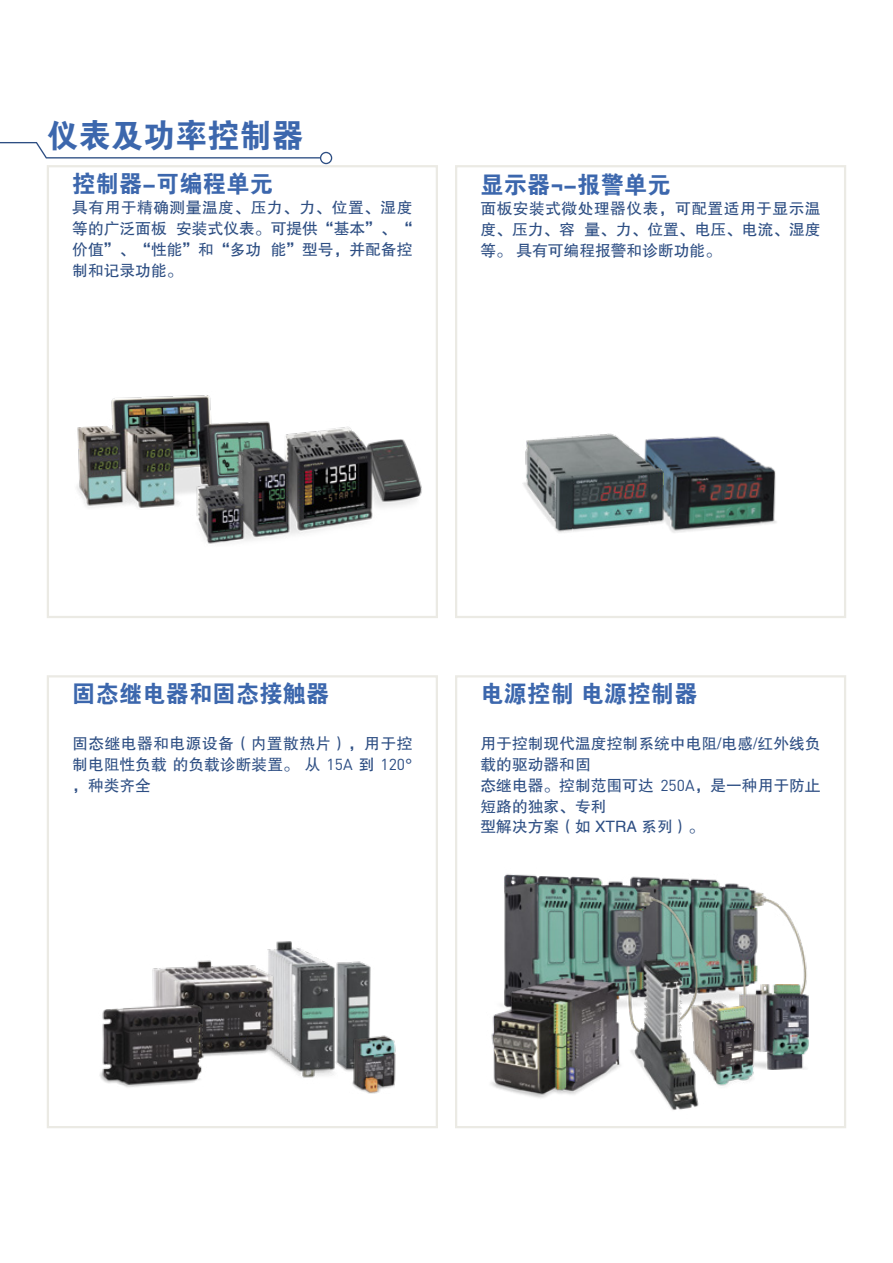
<style>
.page{position:relative;width:893px;height:1263px;background:#fff}
.page>*{position:absolute;margin:0;border:0;box-sizing:border-box;transform-origin:0 0}
.t1{font:33px "FZDHTJW GB1 0";letter-spacing:.015em;color:#3c67ad;scale:.96 1}
.t2{font:24px "FZDHTJW GB1 0";letter-spacing:.015em;color:#3c67ad;scale:.96 1}
.t3{font:15.75px/21px "FZHTJW GB1 0";color:#2d4e83;text-align:justify}
.s1{font-family:"DINOT";font-weight:700}
.s2{font-family:"DINOT"}
</style>
<div class="page">
<div style="left:47px;top:165px;width:391px;height:453px;border:2px solid #ebeae4"></div>
<div style="left:47px;top:675px;width:391px;height:453px;border:2px solid #ebeae4"></div>
<div style="left:455px;top:165px;width:391px;height:453px;border:2px solid #ebeae4"></div>
<div style="left:455px;top:675px;width:391px;height:453px;border:2px solid #ebeae4"></div>
<svg style="left:0;top:142px;width:332px;height:22px"></svg>
<img style="left:267px;top:941px;width:55px;height:137px">
<img style="left:152px;top:955px;width:132px;height:108px">
<img style="left:99px;top:999px;width:108px;height:88px">
<img style="left:322px;top:961px;width:49px;height:115px">
<img style="left:350px;top:1032px;width:46px;height:61px">
<img style="left:705px;top:879px;width:104px;height:169px">
<img style="left:504px;top:874px;width:201px;height:92px">
<img style="left:491px;top:966px;width:125px;height:132px">
<img style="left:616px;top:948px;width:110px;height:160px">
<img style="left:778px;top:984px;width:30px;height:85px">
<img style="left:671px;top:959px;width:107px;height:151px">
<img style="left:676px;top:436px;width:101px;height:97px">
<img style="left:522px;top:433px;width:154px;height:100px">
<img style="left:77px;top:395px;width:192px;height:113px">
<img style="left:190px;top:422px;width:232px;height:122px">
<h1 class="t1" style="left:47px;top:118px;width:269px">仪表及功率控制器</h1>
<h2 class="t2" style="left:72px;top:170px;width:210px">控制器-可编程单元</h2>
<p class="t3" style="left:72px;top:197px;width:342px">具有用于精确测量温度、压力、力、位置、湿度等的广泛面板 安装式仪表。可提供“基本”、“价值”、“性能”和“多功 能”型号，并配备控制和记录功能。</p>
<h2 class="t2" style="left:480px;top:171px;width:199px">显示器<span class="s1">¬</span>-报警单元</h2>
<p class="t3" style="left:480px;top:198px;width:342px">面板安装式微处理器仪表，可配置适用于显示温度、压力、容 量、力、位置、电压、电流、湿度等。 具有可编程报警和诊断功能。</p>
<h2 class="t2" style="left:72px;top:680px;width:269px">固态继电器和固态接触器</h2>
<p class="t3" style="left:72px;top:733px;width:342px">固态继电器和电源设备（内置散热片），用于控制电阻性负载 的负载诊断装置。 从 <span class="s2">15A</span> 到 <span class="s2">120°</span>，种类齐全</p>
<h2 class="t2" style="left:480px;top:680px;width:227px">电源控制 电源控制器</h2>
<p class="t3" style="left:480px;top:733px;width:342px;text-align:left">用于控制现代温度控制系统中电阻/电感/红外线负载的驱动器和固<br>态继电器。控制范围可达 <span class="s2">250A</span>，是一种用于防止短路的独家、专利<br>型解决方案（如 XTRA 系列）。</p>
</div>
